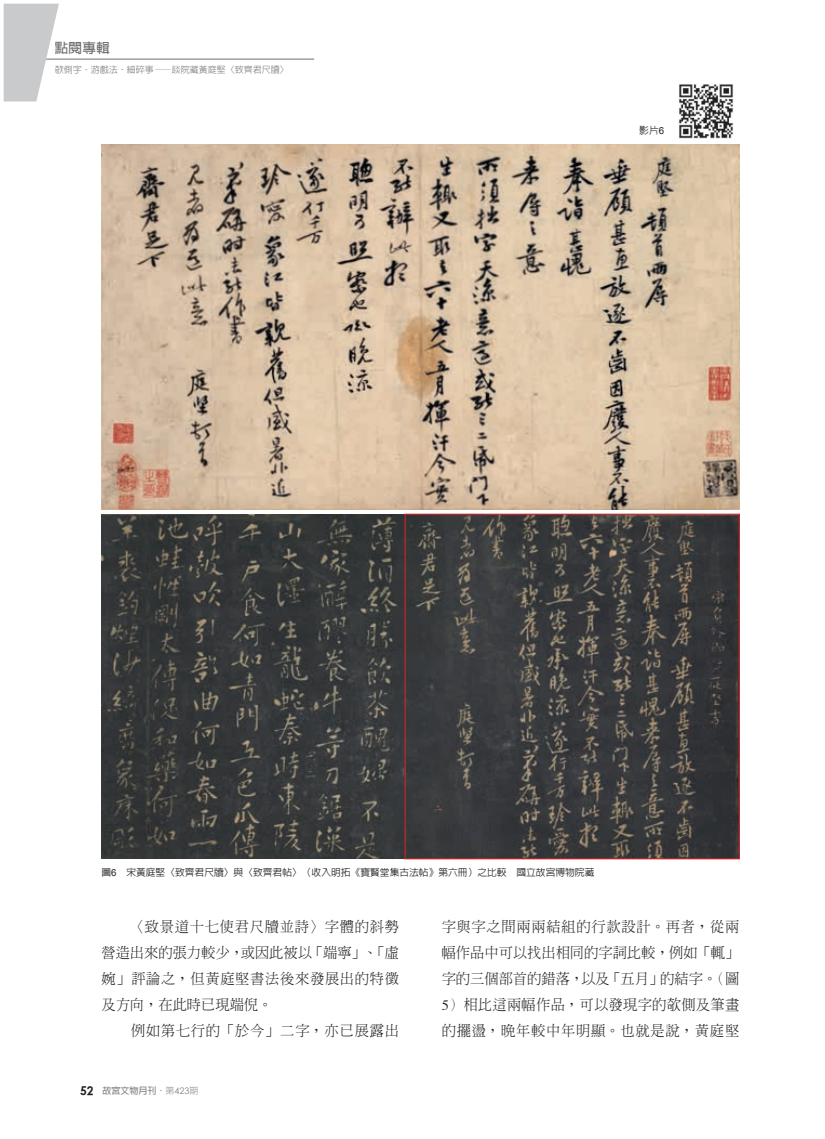
<style>
.page{position:relative;width:825px;height:1139px;background:#fff}
.page>*{position:absolute;margin:0;border:0;box-sizing:border-box;transform-origin:0 0}
.t1{font:300 14.25px/26px "AR Ming B5";letter-spacing:.05em;color:#231f20}
.t2{font:700 13.5px "AR Hei B5";color:#6c6d70}
.t3{font:500 9.75px "AR Hei B5";color:#231f20}
.t4{font:300 9px "AR Hei B5";color:#6c6d70}
.t5{font:700 9px "AR Hei B5";color:#808285}
.s1{font-family:"Arial";font-weight:400}
.s2{font-family:"Century Gothic";font-size:12px;color:#231f20}
.s3{font-weight:300}
.s4{font-family:"Century Gothic";font-weight:400}
.s5{font-family:"Times";font-weight:400}
</style>
<div class="page">
<hr style="left:46px;top:59px;width:268px;height:1px;background:#6c6d70">
<img style="left:679px;top:84px;width:55px;height:55px">
<img style="left:101px;top:144px;width:638px;height:366px">
<img style="left:101px;top:514px;width:637px;height:344px">
<div style="left:405px;top:513px;width:335px;height:346px;border:1px solid #d1232a"></div>
<svg style="left:3px;top:3px;width:56px;height:98px"></svg>
<p class="t2" style="left:55px;top:42px;width:57px">點閱專輯</p>
<p class="t4" style="left:55px;top:65px;width:236px">欹側字．游戲法．細碎事—談院藏黃庭堅〈致齊君尺牘〉</p>
<p class="t3" style="left:639px;top:126px;width:26px">影片<span class="s1">6</span></p>
<p class="t3" style="left:101px;top:867px;width:494px">圖<span class="s1">6</span> 宋黃庭堅〈致齊君尺牘〉與〈致齊君帖〉（收入明拓《寶賢堂集古法帖》第六冊）之比較　國立故宮博物院藏</p>
<p class="t1" style="left:101px;top:913px;width:299px">　　〈致景道十七使君尺牘並詩〉字體的斜勢營造出來的張力較少，或因此被以「端寧」、「虛婉」評論之，但黃庭堅書法後來發展出的特徵及方向，在此時已現端倪。<br>　　例如第七行的「於今」二字，亦已展露出</p>
<p class="t5" style="left:80px;top:1085px;width:120px"><span class="s2">52</span> 故宮文物月刊·<span class="s3">第</span><span class="s4">423</span><span class="s3">期</span></p>
<p class="t1" style="left:442px;top:913px;width:299px;text-align:justify">字與字之間兩兩結組的行款設計。再者，從兩幅作品中可以找出相同的字詞比較，例如「輒」字的三個部首的錯落，以及「五月」的結字。（圖<span class="s5">5</span>）相比這兩幅作品，可以發現字的欹側及筆畫的擺盪，晚年較中年明顯。也就是說，黃庭堅</p>
</div>
